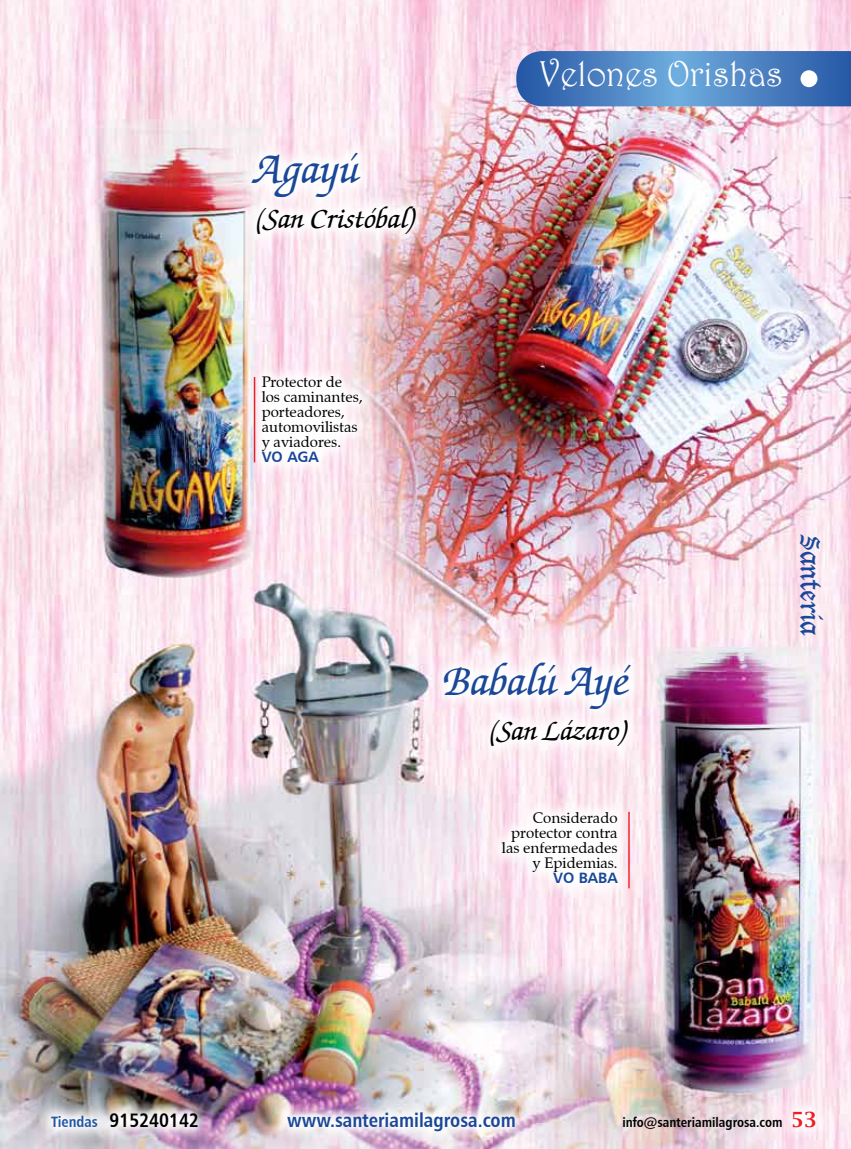
<style>
.page{position:relative;width:851px;height:1149px;background:#fff}
.page>*{position:absolute;margin:0;border:0;box-sizing:border-box;transform-origin:0 0}
.t1{font:italic 500 45px "Zapf Chancery IT Cby BT";color:#1a4797}
.t2{font:36px "Harrington";color:#fff;scale:.95 1}
.t3{font:italic 500 30px "Zapf Chancery IT Cby BT";color:#000}
.t4{font:27px "Lucida Blackletter";color:#1a4797}
.t5{font:19.5px "Humanist 777 BT Bold Condensed B";color:#1a4797}
.t6{font:19.5px "Humanist 777 BT Bold Condensed B";color:#000}
.t7{font:15px/15px "Zapf Calligraphic 801 BT";color:#000}
.t8{font:15px "Humanist 777 BT Bold B";color:#1a4797}
.t9{font:13.5px "Humanist 777 BT Bold Condensed B";color:#000}
.s1{font-size:15px;color:#2055a4}
.s2{font-family:"Lucida Bright";font-weight:600;font-size:21px;color:#ed1d24}
</style>
<div class="page">
<img style="left:0;top:0;width:850px;height:1148px">
<svg style="left:774px;top:1094px;width:54px;height:46px;fill:#fceaf2"></svg>
<img style="left:34px;top:1095px;width:494px;height:50px">
<svg style="left:516px;top:51px;width:334px;height:55px;background:#4d83c2"></svg>
<svg style="left:234px;top:135px;width:195px;height:112px"></svg>
<svg style="left:426px;top:645px;width:217px;height:114px;fill:#fef1f6"></svg>
<svg style="left:244px;top:359px;width:131px;height:116px"></svg>
<hr style="left:254px;top:377px;width:1px;height:85px;background:#ed1d24">
<svg style="left:484px;top:795px;width:146px;height:102px;fill:#fef6f9"></svg>
<div style="left:800px;top:70px;width:17px;height:17px;background:#fff;border-radius:50%"></div>
<h1 class="t1" style="left:255px;top:145px;width:106px">Agayú</h1>
<h3 class="t3" style="left:255px;top:202px;width:164px">(San Cristóbal)</h3>
<h2 class="t2" style="left:538px;top:52px;width:258px">Velones Orishas</h2>
<p class="t7" style="left:261px;top:374px;width:102px">Protector de los caminantes, porteadores, automovilistas y aviadores.</p>
<p class="t8" style="left:261px;top:447px;width:59px">VO AGA</p>
<h1 class="t1" style="left:442px;top:656px;width:188px">Babalú Ayé</h1>
<h3 class="t3" style="left:488px;top:714px;width:142px">(San Lázaro)</h3>
<p class="t7" style="left:502px;top:810px;width:117px;text-align:right">Considerado protector contra las enfermedades y Epidemias.</p>
<p class="t8" style="left:553px;top:868px;width:66px">VO BABA</p>
<h3 class="t4" style="left:826px;top:535px;width:102px;rotate:90deg">Santeria</h3>
<h3 class="t6" style="left:51px;top:1107px;width:149px"><span class="s1">Tiendas</span> 915240142</h3>
<h3 class="t5" style="left:287px;top:1107px;width:230px">www.santeriamilagrosa.com</h3>
<p class="t9" style="left:622px;top:1113px;width:196px">info@santeriamilagrosa.com <span class="s2">53</span></p>
</div>
